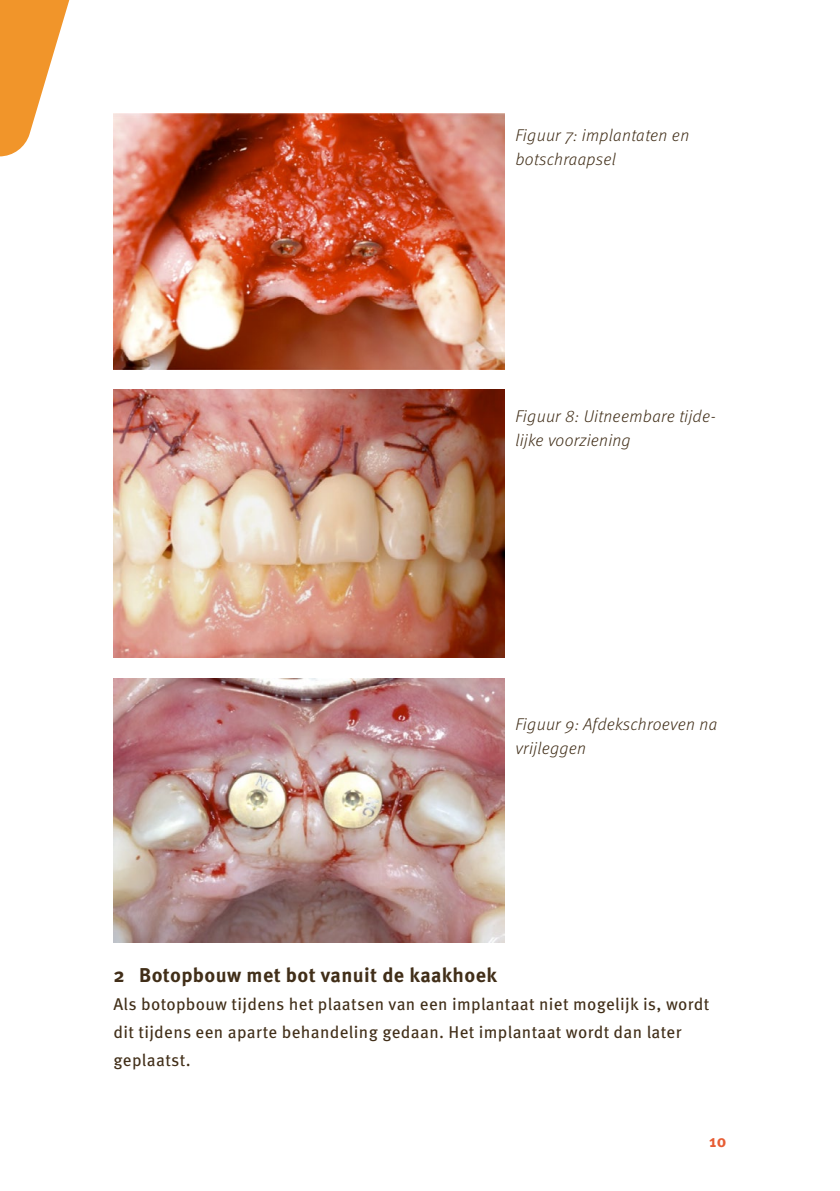
<style>
.page{position:relative;width:840px;height:1191px;background:#fff}
.page>*{position:absolute;margin:0;border:0;box-sizing:border-box;transform-origin:0 0}
.t1{font:700 20px "Meta Pro";letter-spacing:.02em;color:#412e18}
.t2{font:17px/28px "Meta Pro";letter-spacing:.02em;color:#412e18}
.t3{font:italic 300 17px/24px "Meta Pro";letter-spacing:.02em;color:#412e18}
.t4{font:700 17px "Meta Pro";color:#e75d34}
</style>
<div class="page">
<svg style="left:0;top:0;width:70px;height:156px"></svg>
<img style="left:113px;top:113px;width:391px;height:257px">
<img style="left:113px;top:389px;width:391px;height:269px">
<img style="left:113px;top:679px;width:391px;height:263px">
<p class="t3" style="left:515px;top:123px;width:175px">Figuur 7: implantaten en botschraapsel</p>
<p class="t3" style="left:515px;top:403px;width:202px">Figuur 8: Uitneembare tijde&shy;lijke voorziening</p>
<p class="t3" style="left:515px;top:711px;width:203px">Figuur 9: Afdekschroeven na vrijleggen</p>
<p class="t1" style="left:113px;top:959px;width:385px">2 Botopbouw met bot vanuit de kaakhoek</p>
<p class="t2" style="left:113px;top:988px;width:597px">Als botopbouw tijdens het plaatsen van een implantaat niet mogelijk is, wordt dit tijdens een aparte behandeling gedaan. Het implantaat wordt dan later geplaatst.</p>
<p class="t4" style="left:708px;top:1127px;width:19px">10</p>
</div>
